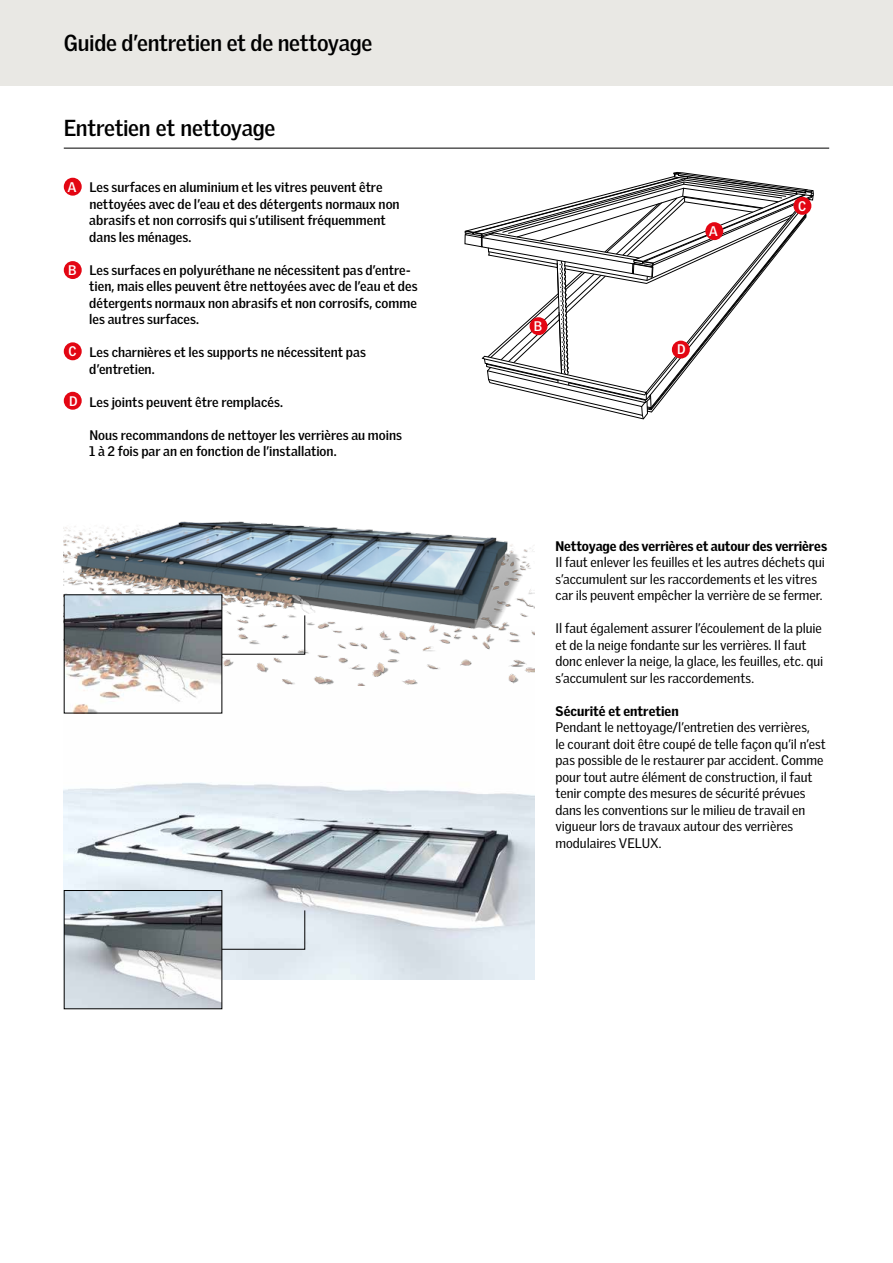
<style>
.page{position:relative;width:893px;height:1263px;background:#fff}
.page>*{position:absolute;margin:0;border:0;box-sizing:border-box;transform-origin:0 0}
.t1{font:700 22.5px "Velux Gothic";letter-spacing:-.015em;color:#000}
.t2{font:13.5px/16.5px "Velux Gothic";color:#000}
.t3{font:700 13.5px/16.5px "Velux Gothic";color:#000}
.t4{font:900 13.5px "Velux Gothic";letter-spacing:-.01em;color:#000}
.t5{font:700 13.5px "Velux Gothic";color:#fff}
</style>
<div class="page">
<hr style="left:64px;top:148px;width:765px;height:1px;background:#000">
<div style="left:0;top:0;width:893px;height:85px;background:#e9e8e4"></div>
<img style="left:64px;top:686px;width:470px;height:293px">
<svg style="left:222px;top:910px;width:84px;height:40px;background:#d9e2e9"></svg>
<img style="left:66px;top:892px;width:154px;height:115px">
<div style="left:64px;top:890px;width:158px;height:119px;border:1px solid #000"></div>
<img style="left:64px;top:343px;width:470px;height:343px">
<svg style="left:222px;top:615px;width:84px;height:40px"></svg>
<img style="left:66px;top:596px;width:154px;height:115px">
<svg style="left:464px;top:172px;width:350px;height:247px"></svg>
<div style="left:64px;top:178px;width:18px;height:18px;background:#e30613;border-radius:50%"></div>
<div style="left:705px;top:222px;width:18px;height:18px;background:#e30613;border-radius:50%"></div>
<div style="left:64px;top:392px;width:18px;height:18px;background:#e30613;border-radius:50%"></div>
<div style="left:672px;top:341px;width:18px;height:18px;background:#e30613;border-radius:50%"></div>
<div style="left:64px;top:261px;width:18px;height:18px;background:#e30613;border-radius:50%"></div>
<div style="left:530px;top:317px;width:17px;height:18px;background:#e30613;border-radius:50%"></div>
<div style="left:64px;top:342px;width:18px;height:18px;background:#e30613;border-radius:50%"></div>
<div style="left:793px;top:197px;width:18px;height:18px;background:#e30613;border-radius:50%"></div>
<h1 class="t1" style="left:64px;top:29px;width:310px">Guide d’entretien et de nettoyage</h1>
<h1 class="t1" style="left:64px;top:114px;width:213px">Entretien et nettoyage</h1>
<p class="t5" style="left:67px;top:179px;width:11px">A</p>
<p class="t5" style="left:68px;top:262px;width:10px">B</p>
<p class="t5" style="left:68px;top:343px;width:10px">C</p>
<p class="t5" style="left:69px;top:393px;width:10px">D</p>
<p class="t3" style="left:89px;top:179px;width:312px">Les surfaces en aluminium et les vitres peuvent être nettoyées avec de l’eau et des détergents normaux non abrasifs et non corrosifs qui s’utilisent fréquemment dans les ménages.</p>
<p class="t3" style="left:89px;top:262px;width:330px">Les surfaces en polyuréthane ne nécessitent pas d’entre&shy;tien, mais elles peuvent être nettoyées avec de l’eau et des détergents normaux non abrasifs et non corrosifs, comme les autres surfaces.</p>
<p class="t3" style="left:89px;top:344px;width:278px">Les charnières et les supports ne nécessitent pas d’entretien.</p>
<p class="t3" style="left:89px;top:394px;width:195px">Les joints peuvent être remplacés.</p>
<p class="t3" style="left:89px;top:427px;width:314px">Nous recommandons de nettoyer les verrières au moins<br>1 à 2 fois par an en fonction de l’installation.</p>
<p class="t5" style="left:534px;top:318px;width:10px">B</p>
<p class="t5" style="left:709px;top:223px;width:11px">A</p>
<p class="t5" style="left:677px;top:341px;width:10px">D</p>
<p class="t5" style="left:798px;top:198px;width:10px">C</p>
<p class="t4" style="left:555px;top:537px;width:273px">Nettoyage des verrières et autour des verrières</p>
<p class="t2" style="left:555px;top:554px;width:271px">Il faut enlever les feuilles et les autres déchets qui s’accumulent sur les raccordements et les vitres car ils peuvent empêcher la verrière de se fermer.</p>
<p class="t2" style="left:555px;top:620px;width:269px">Il faut également assurer l’écoulement de la pluie et de la neige fondante sur les verrières. Il faut donc enlever la neige, la glace, les feuilles, etc. qui s’accumulent sur les raccordements.</p>
<p class="t4" style="left:556px;top:702px;width:125px">Sécurité et entretien</p>
<p class="t2" style="left:555px;top:719px;width:272px">Pendant le nettoyage/l’entretien des verrières,<br>le courant doit être coupé de telle façon qu’il n’est pas possible de le restaurer par accident. Comme pour tout autre élément de construction, il faut tenir compte des mesures de sécurité prévues dans les conventions sur le milieu de travail en vigueur lors de travaux autour des verrières modulaires VELUX.</p>
</div>
